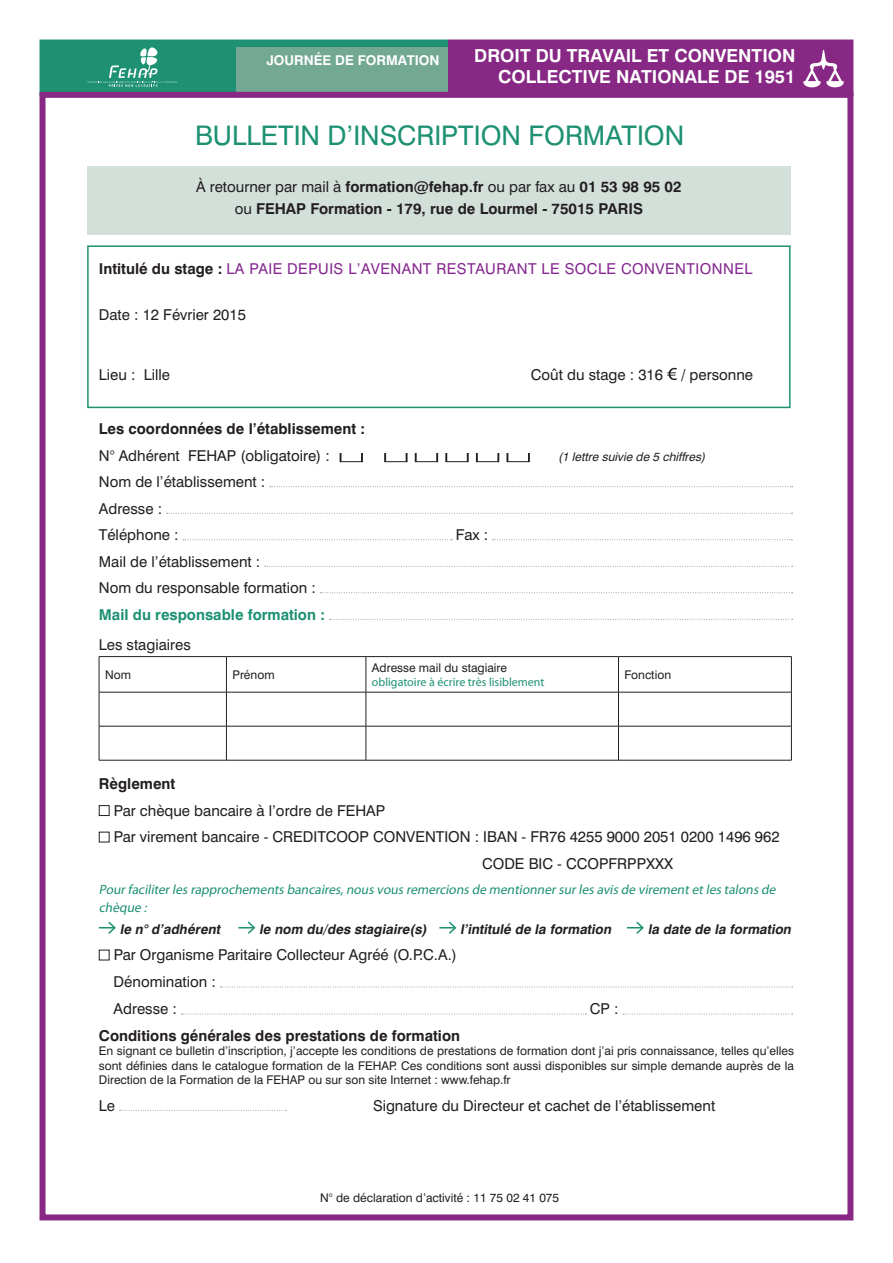
<style>
.page{position:relative;width:893px;height:1263px;background:#fff}
.page>*{position:absolute;margin:0;border:0;box-sizing:border-box;transform-origin:0 0}
.GD_titre_GEN{font:27px "Swiss 721 BT";color:#1d9172}
.CORP_PAGES_GEN{font:27px "Century Gothic";color:#231f20;scale:1.88 1}
.t1{font:700 18px/21.6px "Swiss 721 BT";color:#fff;text-align:right}
.CORP_PAGES_GEN-2{font:15px/27px "Swiss 721 BT";color:#231f20}
.CORP_PAGES_GEN-3{font:700 15px "Swiss 721 BT";color:#231f20}
.CORP_PAGES_GEN-4{font:15px "Swiss 721 BT";letter-spacing:.03em;color:#852890}
.CORP_PAGES_GEN-5{font:700 15px "Swiss 721 BT";color:#1d9172}
.CORP_PAGES_GEN-6{font:italic 13.5px/18px "Myriad Pro";color:#1d9172}
.CORP_PAGES_GEN-7{font:italic 700 13.5px "Swiss 721 BT";color:#231f20}
.t2{font:700 13.5px "Swiss 721 BT";color:#fff}
.CORP_PAGES_GEN-8{font:12px/14.4px "Swiss 721 BT";color:#231f20;text-align:justify}
.CORP_PAGES_GEN-9{font:12px/14.4px "Myriad Pro";color:#1d9172}
.CORP_PAGES_GEN-10{font:italic 12px "Swiss 721 BT";color:#231f20}
.s1{font-weight:700}
.s2{font-weight:400}
.s3{font-weight:700;color:#231f20}
.s4{font-family:"Swiss 721 BT";color:#231f20}
</style>
<div class="page">
<div style="left:40px;top:40px;width:408px;height:57px;background:#1d9172"></div>
<div style="left:448px;top:40px;width:405px;height:57px;background:#872885"></div>
<svg style="left:88px;top:46px;width:89px;height:41px"></svg>
<div style="left:236px;top:47px;width:212px;height:47px;background:#73a993"></div>
<div style="left:40px;top:92px;width:813px;height:1128px;border:6px solid #872885"></div>
<svg style="left:803px;top:50px;width:41px;height:37px"></svg>
<svg style="left:667px;top:368px;width:10px;height:12px"></svg>
<svg style="left:270px;top:486px;width:523px;height:1px"></svg>
<svg style="left:167px;top:513px;width:626px;height:1px"></svg>
<svg style="left:183px;top:539px;width:269px;height:1px"></svg>
<svg style="left:493px;top:539px;width:299px;height:1px"></svg>
<svg style="left:265px;top:566px;width:528px;height:1px"></svg>
<svg style="left:320px;top:592px;width:473px;height:1px"></svg>
<svg style="left:330px;top:619px;width:463px;height:1px"></svg>
<hr style="left:99px;top:656px;width:127px;height:1px;background:#231f20">
<hr style="left:99px;top:657px;width:1px;height:35px;background:#231f20">
<hr style="left:226px;top:656px;width:140px;height:1px;background:#231f20">
<hr style="left:226px;top:657px;width:1px;height:35px;background:#231f20">
<hr style="left:366px;top:656px;width:252px;height:1px;background:#231f20">
<hr style="left:366px;top:657px;width:1px;height:35px;background:#231f20">
<hr style="left:618px;top:656px;width:174px;height:1px;background:#231f20">
<hr style="left:618px;top:657px;width:1px;height:35px;background:#231f20">
<hr style="left:791px;top:657px;width:1px;height:35px;background:#231f20">
<hr style="left:226px;top:692px;width:1px;height:34px;background:#231f20">
<hr style="left:366px;top:692px;width:1px;height:34px;background:#231f20">
<hr style="left:618px;top:692px;width:1px;height:34px;background:#231f20">
<hr style="left:99px;top:726px;width:1px;height:34px;background:#231f20">
<hr style="left:226px;top:726px;width:1px;height:34px;background:#231f20">
<hr style="left:366px;top:726px;width:1px;height:34px;background:#231f20">
<hr style="left:618px;top:726px;width:1px;height:34px;background:#231f20">
<hr style="left:791px;top:726px;width:1px;height:34px;background:#231f20">
<hr style="left:99px;top:692px;width:127px;height:1px;background:#231f20">
<hr style="left:99px;top:692px;width:1px;height:34px;background:#231f20">
<hr style="left:226px;top:692px;width:140px;height:1px;background:#231f20">
<hr style="left:366px;top:692px;width:252px;height:1px;background:#231f20">
<hr style="left:618px;top:692px;width:174px;height:1px;background:#231f20">
<hr style="left:791px;top:692px;width:1px;height:34px;background:#231f20">
<hr style="left:99px;top:726px;width:127px;height:1px;background:#231f20">
<hr style="left:226px;top:726px;width:140px;height:1px;background:#231f20">
<hr style="left:366px;top:726px;width:252px;height:1px;background:#231f20">
<hr style="left:618px;top:726px;width:174px;height:1px;background:#231f20">
<hr style="left:99px;top:760px;width:127px;height:1px;background:#231f20">
<hr style="left:226px;top:760px;width:140px;height:1px;background:#231f20">
<hr style="left:366px;top:760px;width:252px;height:1px;background:#231f20">
<hr style="left:618px;top:760px;width:174px;height:1px;background:#231f20">
<div style="left:99px;top:805px;width:11px;height:11px;border:1px solid #231f20"></div>
<div style="left:99px;top:832px;width:11px;height:10px;border:1px solid #231f20"></div>
<svg style="left:99px;top:921px;width:17px;height:13px"></svg>
<svg style="left:238px;top:921px;width:18px;height:13px"></svg>
<svg style="left:439px;top:921px;width:18px;height:13px"></svg>
<svg style="left:627px;top:921px;width:17px;height:13px"></svg>
<div style="left:99px;top:950px;width:11px;height:10px;border:1px solid #231f20"></div>
<svg style="left:220px;top:987px;width:573px;height:1px"></svg>
<svg style="left:181px;top:1014px;width:405px;height:1px"></svg>
<svg style="left:623px;top:1014px;width:170px;height:1px"></svg>
<svg style="left:120px;top:1110px;width:166px;height:1px"></svg>
<div style="left:87px;top:166px;width:704px;height:69px;background:#d3e0d9"></div>
<div style="left:87px;top:245px;width:704px;height:163px;border:2px solid #1d9172"></div>
<p class="t2" style="left:266px;top:52px;width:175px">JOURNÉE DE FORMATION</p>
<p class="t1" style="left:474px;top:44px;width:323px">DROIT DU TRAVAIL ET CONVENTION<br>COLLECTIVE NATIONALE DE 1951</p>
<p class="GD_titre_GEN" style="left:195px;top:119px;width:491px">BULLETIN D’INSCRIPTION FORMATION</p>
<p class="CORP_PAGES_GEN-2" style="left:196px;top:173px;width:487px">À retourner par mail à <span class="s1">formation@fehap.fr</span> ou par fax au <span class="s1">01 53 98 95 02</span></p>
<p class="CORP_PAGES_GEN-3" style="left:235px;top:200px;width:410px"><span class="s2">ou</span> FEHAP Formation - 179, rue de Lourmel - 75015 PARIS</p>
<p class="CORP_PAGES_GEN-4" style="left:99px;top:259px;width:655px"><span class="s3">Intitulé du stage :</span> LA PAIE DEPUIS L’AVENANT RESTAURANT LE SOCLE CONVENTIONNEL</p>
<p class="CORP_PAGES_GEN-2" style="left:99px;top:301px;width:149px">Date : 12 Février 2015</p>
<p class="CORP_PAGES_GEN-2" style="left:99px;top:361px;width:73px">Lieu : Lille</p>
<p class="CORP_PAGES_GEN-2" style="left:531px;top:361px;width:224px">Coût du stage : 316 / personne</p>
<p class="CORP_PAGES_GEN-3" style="left:99px;top:420px;width:268px">Les coordonnées de l’établissement :</p>
<p class="CORP_PAGES_GEN-2" style="left:99px;top:442px;width:233px">N° Adhérent FEHAP (obligatoire) :</p>
<p class="CORP_PAGES_GEN-10" style="left:558px;top:449px;width:152px">(1 lettre suivie de 5 chiffres)</p>
<p class="CORP_PAGES_GEN-2" style="left:99px;top:468px;width:168px">Nom de l’établissement :</p>
<p class="CORP_PAGES_GEN-2" style="left:99px;top:495px;width:65px">Adresse :</p>
<p class="CORP_PAGES_GEN-2" style="left:99px;top:521px;width:81px">Téléphone :</p>
<p class="CORP_PAGES_GEN-2" style="left:456px;top:521px;width:34px">Fax :</p>
<p class="CORP_PAGES_GEN-2" style="left:99px;top:548px;width:163px">Mail de l’établissement :</p>
<p class="CORP_PAGES_GEN-2" style="left:99px;top:574px;width:219px">Nom du responsable formation :</p>
<p class="CORP_PAGES_GEN-5" style="left:99px;top:605px;width:228px">Mail du responsable formation :</p>
<p class="CORP_PAGES_GEN-2" style="left:99px;top:631px;width:93px">Les stagiaires</p>
<p class="CORP_PAGES_GEN-8" style="left:105px;top:667px;width:27px">Nom</p>
<p class="CORP_PAGES_GEN-8" style="left:232px;top:667px;width:44px">Prénom</p>
<p class="CORP_PAGES_GEN-9" style="left:372px;top:660px;width:174px"><span class="s4">Adresse mail du stagiaire </span>obligatoire à écrire très lisiblement</p>
<p class="CORP_PAGES_GEN-8" style="left:624px;top:667px;width:48px">Fonction</p>
<p class="CORP_PAGES_GEN" style="left:336px;top:434px;width:107px">□ □□□□□</p>
<p class="CORP_PAGES_GEN-3" style="left:99px;top:775px;width:78px">Règlement</p>
<p class="CORP_PAGES_GEN-2" style="left:114px;top:797px;width:273px">Par chèque bancaire à l’ordre de FEHAP</p>
<p class="CORP_PAGES_GEN-2" style="left:114px;top:823px;width:667px">Par virement bancaire - CREDITCOOP CONVENTION : IBAN - FR76 4255 9000 2051 0200 1496 962</p>
<p class="CORP_PAGES_GEN-2" style="left:482px;top:850px;width:193px">CODE BIC - CCOPFRPPXXX</p>
<p class="CORP_PAGES_GEN-6" style="left:99px;top:880px;width:681px">Pourfaciliterles rapprochements bancaires,nous vous remercions de mentionnersurles avis de virementetles talons de chèque :</p>
<p class="CORP_PAGES_GEN-7" style="left:120px;top:921px;width:105px">le n° d’adhérent</p>
<p class="CORP_PAGES_GEN-7" style="left:259px;top:921px;width:172px">le nom du/des stagiaire(s)</p>
<p class="CORP_PAGES_GEN-7" style="left:460px;top:921px;width:155px">l’intitulé de la formation</p>
<p class="CORP_PAGES_GEN-7" style="left:648px;top:921px;width:148px">la date de la formation</p>
<p class="CORP_PAGES_GEN-2" style="left:114px;top:941px;width:345px">Par Organisme Paritaire Collecteur Agréé (O.P.C.A.)<br>Dénomination :<br>Adresse :</p>
<p class="CORP_PAGES_GEN-2" style="left:590px;top:995px;width:30px">CP :</p>
<p class="CORP_PAGES_GEN-3" style="left:99px;top:1026px;width:363px">Conditions générales des prestations de formation</p>
<p class="CORP_PAGES_GEN-8" style="left:99px;top:1044px;width:697px">En signant ce bulletin d’inscription, j’accepte les conditions de prestations de formation dont j’ai pris connaissance, telles qu’elles sont définies dans le catalogue formation de la FEHAP. Ces conditions sont aussi disponibles sur simple demande auprès de la Direction de la Formation de la FEHAP ou sur son site Internet : www.fehap.fr</p>
<p class="CORP_PAGES_GEN-2" style="left:99px;top:1092px;width:18px">Le</p>
<p class="CORP_PAGES_GEN-2" style="left:373px;top:1092px;width:344px">Signature du Directeur et cachet de l’établissement</p>
<p class="CORP_PAGES_GEN-8" style="left:320px;top:1191px;width:240px">N° de déclaration d’activité : 11 75 02 41 075</p>
</div>
